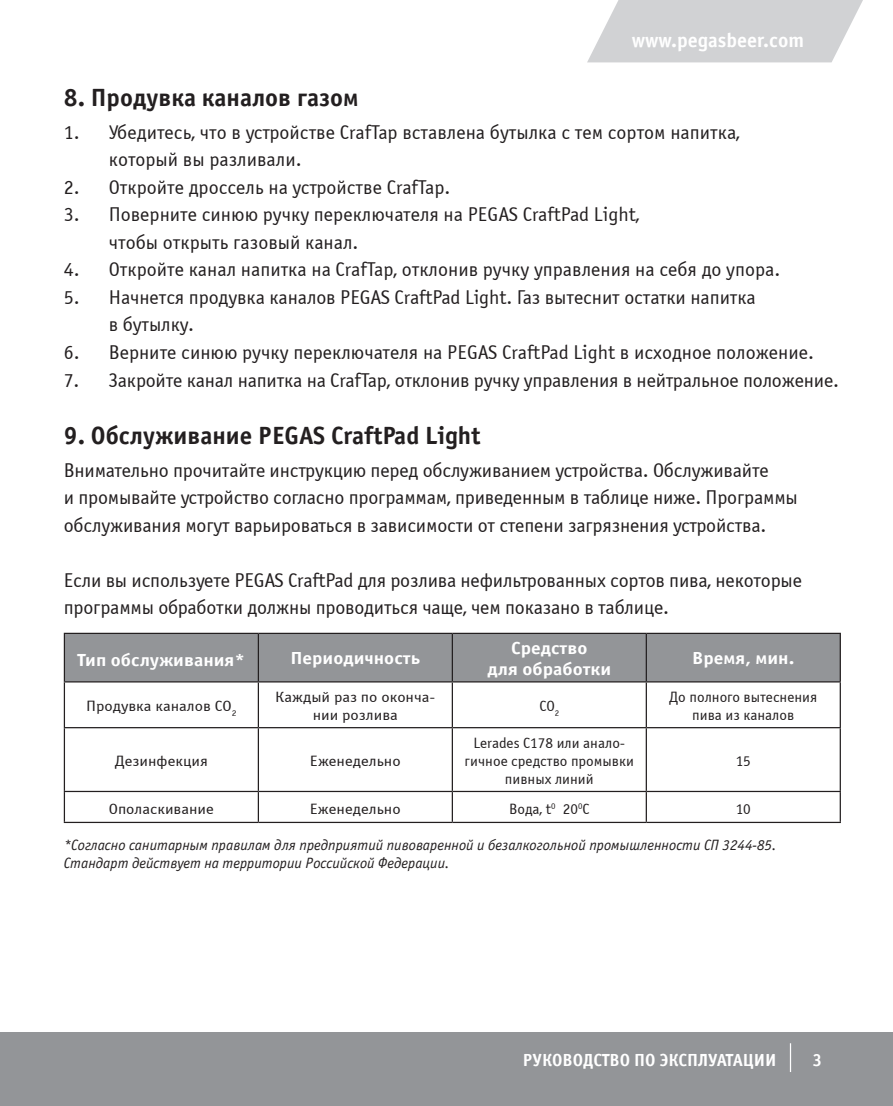
<style>
.page{position:relative;width:893px;height:1106px;background:#fff}
.page>*{position:absolute;margin:0;border:0;box-sizing:border-box;transform-origin:0 0}
.t1{font:700 25px "Officina Sans C";color:#231f20}
.t2{font:20px/27.5px "Officina Sans Win C";letter-spacing:-.01em;color:#231f20}
.t3{font:700 20px "Officina Sans Win C";color:#fff}
.t4{font:700 17.5px/21px "Officina Sans C";color:#fff;text-align:center;scale:1.11 1}
.t5{font:700 17.5px "Officina Sans Win C";color:#fff}
.t6{font:700 17.5px "Officina Sans Win C";color:#fff;scale:1.11 1}
.t7{font:italic 15px/18px "Officina Sans C";color:#231f20}
.t8{font:15px/18px "Officina Sans Win C";color:#231f20;text-align:center}
.t9{font:15px/18px "Officina Sans Win C";color:#231f20;text-align:center;scale:1.11 1}
</style>
<div class="page">
<svg style="left:587px;top:0;width:276px;height:62px"></svg>
<div style="left:0;top:1032px;width:893px;height:74px;background:#939598"></div>
<svg style="left:790px;top:1043px;width:1px;height:29px"></svg>
<div style="left:65px;top:634px;width:775px;height:47px;background:#939598"></div>
<hr style="left:64px;top:632px;width:194px;height:2px;background:#231f20">
<hr style="left:64px;top:634px;width:1px;height:47px;background:#231f20">
<hr style="left:258px;top:632px;width:194px;height:2px;background:#231f20">
<hr style="left:258px;top:634px;width:1px;height:47px;background:#231f20">
<hr style="left:452px;top:632px;width:194px;height:2px;background:#231f20">
<hr style="left:452px;top:634px;width:1px;height:47px;background:#231f20">
<hr style="left:646px;top:632px;width:195px;height:2px;background:#231f20">
<hr style="left:646px;top:634px;width:1px;height:47px;background:#231f20">
<hr style="left:840px;top:634px;width:1px;height:47px;background:#231f20">
<hr style="left:64px;top:681px;width:194px;height:1px;background:#231f20">
<hr style="left:64px;top:682px;width:1px;height:45px;background:#231f20">
<hr style="left:258px;top:681px;width:194px;height:1px;background:#231f20">
<hr style="left:258px;top:682px;width:1px;height:45px;background:#231f20">
<hr style="left:452px;top:681px;width:194px;height:1px;background:#231f20">
<hr style="left:452px;top:682px;width:1px;height:45px;background:#231f20">
<hr style="left:646px;top:681px;width:195px;height:1px;background:#231f20">
<hr style="left:646px;top:682px;width:1px;height:45px;background:#231f20">
<hr style="left:840px;top:682px;width:1px;height:45px;background:#231f20">
<hr style="left:64px;top:727px;width:194px;height:1px;background:#231f20">
<hr style="left:64px;top:728px;width:1px;height:63px;background:#231f20">
<hr style="left:258px;top:727px;width:194px;height:1px;background:#231f20">
<hr style="left:258px;top:728px;width:1px;height:63px;background:#231f20">
<hr style="left:452px;top:727px;width:194px;height:1px;background:#231f20">
<hr style="left:452px;top:728px;width:1px;height:63px;background:#231f20">
<hr style="left:646px;top:727px;width:195px;height:1px;background:#231f20">
<hr style="left:646px;top:728px;width:1px;height:63px;background:#231f20">
<hr style="left:840px;top:728px;width:1px;height:63px;background:#231f20">
<hr style="left:64px;top:791px;width:194px;height:1px;background:#231f20">
<svg style="left:64px;top:792px;width:1px;height:29px"></svg>
<hr style="left:258px;top:791px;width:194px;height:1px;background:#231f20">
<svg style="left:258px;top:792px;width:1px;height:29px"></svg>
<hr style="left:452px;top:791px;width:194px;height:1px;background:#231f20">
<svg style="left:452px;top:792px;width:1px;height:29px"></svg>
<hr style="left:646px;top:791px;width:195px;height:1px;background:#231f20">
<svg style="left:646px;top:792px;width:1px;height:29px"></svg>
<svg style="left:840px;top:792px;width:1px;height:29px"></svg>
<hr style="left:64px;top:821px;width:194px;height:2px;background:#231f20">
<hr style="left:258px;top:821px;width:194px;height:2px;background:#231f20">
<hr style="left:452px;top:821px;width:194px;height:2px;background:#231f20">
<hr style="left:646px;top:821px;width:195px;height:2px;background:#231f20">
<p class="t3" style="left:632px;top:29px;width:174px">www.pegasbeer.com</p>
<p class="t1" style="left:64px;top:84px;width:296px">8. Продувка каналов газом</p>
<p class="t2" style="left:109px;top:119px;width:633px;text-indent:-45px">1. Убедитесь, что в устройстве CrafTap вставлена бутылка с тем сортом напитка, который вы разливали.</p>
<p class="t2" style="left:64px;top:174px;width:388px">2. Откройте дроссель на устройстве CrafTap.</p>
<p class="t2" style="left:109px;top:201px;width:532px;text-indent:-45px">3. Поверните синюю ручку переключателя на PEGAS CraftPad Light, чтобы открыть газовый канал.</p>
<p class="t2" style="left:64px;top:256px;width:718px">4. Откройте канал напитка на CrafTap, отклонив ручку управления на себя до упора.</p>
<p class="t2" style="left:109px;top:284px;width:648px;text-indent:-45px">5. Начнется продувка каналов PEGAS CraftPad Light. Газ вытеснит остатки напитка в бутылку.</p>
<p class="t2" style="left:64px;top:339px;width:752px">6. Верните синюю ручку переключателя на PEGAS CraftPad Light в исходное положение.</p>
<p class="t2" style="left:64px;top:366px;width:777px">7. Закройте канал напитка на CrafTap, отклонив ручку управления в нейтральное положение.</p>
<p class="t1" style="left:64px;top:421px;width:418px">9. Обслуживание PEGAS CraftPad Light</p>
<p class="t2" style="left:64px;top:456px;width:736px">Внимательно прочитайте инструкцию перед обслуживанием устройства. Обслуживайте<br>и промывайте устройство согласно программам, приведенным в таблице ниже. Программы обслуживания могут варьироваться в зависимости от степени загрязнения устройства.</p>
<p class="t2" style="left:64px;top:566px;width:740px">Если вы используете PEGAS CraftPad для розлива нефильтрованных сортов пива, некоторые программы обработки должны проводиться чаще, чем показано в таблице.</p>
<p class="t6" style="left:78px;top:649px;width:152px">Тип обслуживания*</p>
<p class="t4" style="left:290px;top:648px;width:119px">Периодичность</p>
<p class="t4" style="left:488px;top:637px;width:113px">Средство<br>для обработки</p>
<p class="t4" style="left:692px;top:648px;width:94px">Время, мин.</p>
<p class="t9" style="left:86px;top:697px;width:137px">Продувка каналов CO<sub>2</sub></p>
<p class="t9" style="left:275px;top:688px;width:146px">Каждый раз по оконча&shy;нии розлива</p>
<p class="t8" style="left:539px;top:697px;width:21px">CO<sub>2</sub></p>
<p class="t8" style="left:669px;top:688px;width:150px">До полного вытеснения пива из каналов</p>
<p class="t9" style="left:115px;top:752px;width:85px">Дезинфекция</p>
<p class="t9" style="left:310px;top:752px;width:83px">Еженедельно</p>
<p class="t8" style="left:465px;top:734px;width:171px">Lerades C178 или анало&shy;гичное средство промывки пивных линий</p>
<p class="t8" style="left:736px;top:752px;width:17px">15</p>
<p class="t9" style="left:109px;top:799px;width:96px">Ополаскивание</p>
<p class="t9" style="left:310px;top:799px;width:83px">Еженедельно</p>
<p class="t8" style="left:509px;top:799px;width:82px">Вода, t<sup>0</sup> 20<sup>0</sup>C</p>
<p class="t8" style="left:736px;top:799px;width:17px">10</p>
<p class="t7" style="left:64px;top:836px;width:714px">*Согласно санитарным правилам для предприятий пивоваренной и безалкогольной промышленности СП 3244-85.<br>Стандарт действует на территории Российской Федерации.</p>
<p class="t5" style="left:523px;top:1050px;width:255px">РУКОВОДСТВО ПО ЭКСПЛУАТАЦИИ</p>
<p class="t5" style="left:812px;top:1050px;width:11px">3</p>
</div>
